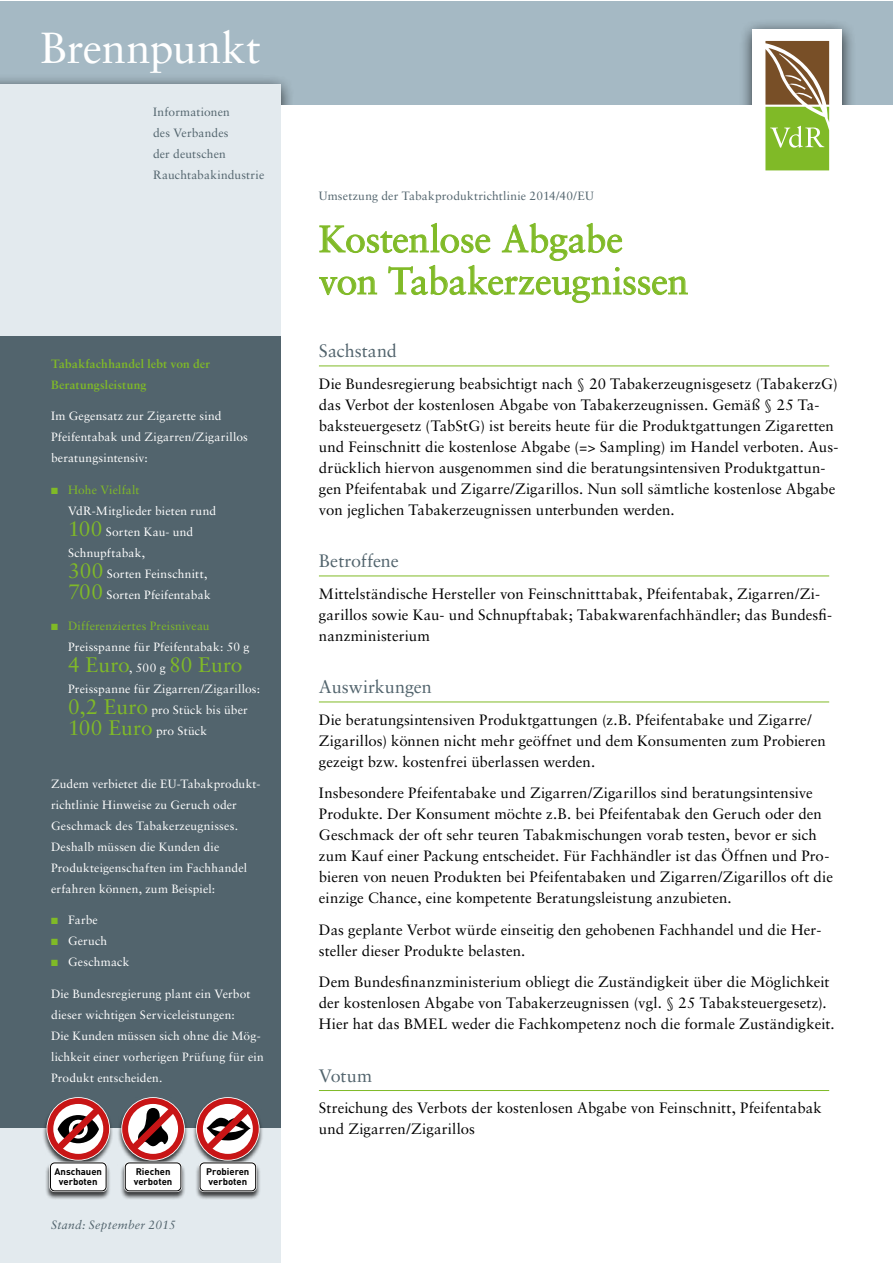
<style>
.page{position:relative;width:893px;height:1263px;background:#fff}
.page>*{position:absolute;margin:0;border:0;box-sizing:border-box;transform-origin:0 0}
.t1{font:43.5px "Sabon";color:#fff}
.t2{font:37.5px/42px "Sabon";letter-spacing:-.005em;color:#80ba27}
.t3{font:21px "Sabon";color:#80ba27}
.t4{font:18px "Sabon";color:#52646d}
.t5{font:15px/21px "Sabon";letter-spacing:.005em;color:#000}
.t6{font:12px/21px "Sabon";letter-spacing:.01em;color:#fff}
.t7{font:12px/21px "Sabon";letter-spacing:.01em;color:#52646d}
.t8{font:700 12px/21px "Sabon";letter-spacing:.015em;color:#80ba27}
.t9{font:italic 12px "Sabon";letter-spacing:.025em;color:#52646d}
.t10{font:700 9.6px/9.9px "DIN";color:#000}
.s1{color:#80ba27}
.s2{font-size:21px;color:#80ba27}
.s3{font-size:12px;color:#fff}
</style>
<div class="page">
<div style="left:0;top:1px;width:892px;height:104px;background:#a5b9c4"></div>
<div style="left:739px;top:20px;width:117px;height:114px;background:#000;opacity:.8"></div>
<div style="left:753px;top:29px;width:89px;height:87px;background:#fff"></div>
<div style="left:727px;top:105px;width:140px;height:31px;background:#fff"></div>
<div style="left:0;top:74px;width:294px;height:70px;background:#000;opacity:.8"></div>
<div style="left:0;top:84px;width:281px;height:42px;background:#e3eaee"></div>
<div style="left:230px;top:105px;width:153px;height:63px;background:#fff"></div>
<div style="left:0;top:105px;width:281px;height:1158px;background:#e3eaee"></div>
<svg style="left:765px;top:41px;width:64px;height:129px;background:#929b4c"></svg>
<hr style="left:319px;top:366px;width:510px;height:1px;background:#80ba27">
<hr style="left:319px;top:576px;width:510px;height:1px;background:#80ba27">
<hr style="left:319px;top:702px;width:510px;height:1px;background:#80ba27">
<hr style="left:319px;top:1090px;width:510px;height:1px;background:#80ba27">
<svg style="left:319px;top:223px;width:369px;height:80px"></svg>
<div style="left:0;top:336px;width:281px;height:791px;background:#52646d"></div>
<div style="left:43px;top:1097px;width:221px;height:103px;background:#000;opacity:.75"></div>
<svg style="left:122px;top:1098px;width:62px;height:62px;background:#b17374"></svg>
<svg style="left:197px;top:1098px;width:62px;height:62px;background:#b7797b"></svg>
<svg style="left:47px;top:1098px;width:62px;height:62px;background:#af7273"></svg>
<div style="left:125px;top:1163px;width:56px;height:28px;background:#fff;border-radius:4px"></div>
<div style="left:124px;top:1162px;width:58px;height:30px;border:2px solid #fff;border-radius:4px"></div>
<div style="left:125px;top:1162px;width:56px;height:29px;border:1px solid #000;border-radius:4px"></div>
<div style="left:200px;top:1163px;width:56px;height:28px;background:#fff;border-radius:4px"></div>
<div style="left:199px;top:1162px;width:58px;height:30px;border:2px solid #fff;border-radius:4px"></div>
<div style="left:200px;top:1162px;width:56px;height:29px;border:1px solid #000;border-radius:4px"></div>
<div style="left:50px;top:1163px;width:56px;height:28px;background:#fff;border-radius:4px"></div>
<div style="left:49px;top:1162px;width:58px;height:30px;border:2px solid #fff;border-radius:4px"></div>
<div style="left:50px;top:1162px;width:56px;height:29px;border:1px solid #000;border-radius:4px"></div>
<h1 class="t1" style="left:40px;top:22px;width:222px">Brennpunkt</h1>
<p class="t7" style="left:153px;top:101px;width:113px">Informationen<br>des Verbandes<br>der deutschen<br>Rauchtabakindustrie</p>
<p class="t8" style="left:51px;top:353px;width:161px">Tabakfachhandel lebt von der<br>Beratungsleistung</p>
<p class="t6" style="left:51px;top:405px;width:198px">Im Gegensatz zur Zigarette sind<br>Pfeifentabak und Zigarren/Zigarillos beratungsintensiv:</p>
<p class="t6" style="left:68px;top:479px;width:150px;text-indent:-17px"><span class="s1">■ Hohe Vielfalt<br></span>VdR-Mitglieder bieten rund<br><span class="s2">100</span> Sorten Kau- und<br>Schnupftabak,<br><span class="s2">300</span> Sorten Feinschnitt,<br><span class="s2">700</span> Sorten Pfeifentabak</p>
<p class="t6" style="left:68px;top:615px;width:183px;text-indent:-17px"><span class="s1">■ Differenziertes Preisniveau<br></span>Preisspanne für Pfeifentabak: 50 g</p>
<h3 class="t3" style="left:68px;top:652px;width:176px">4 Euro<span class="s3">, 500 g</span> 80 Euro</h3>
<p class="t6" style="left:68px;top:678px;width:193px">Preisspanne für Zigarren/Zigarillos:<br><span class="s2">0,2 Euro</span> pro Stück bis über<br><span class="s2">100 Euro</span> pro Stück</p>
<p class="t6" style="left:51px;top:773px;width:211px">Zudem verbietet die EU-Tabakprodukt&shy;richtlinie Hinweise zu Geruch oder Geschmack des Tabakerzeugnisses.<br>Deshalb müssen die Kunden die Produkteigenschaften im Fachhandel erfahren können, zum Beispiel:</p>
<p class="t6" style="left:51px;top:909px;width:48px"><span class="s1">■</span> Farbe</p>
<p class="t6" style="left:51px;top:930px;width:58px"><span class="s1">■</span> Geruch</p>
<p class="t6" style="left:51px;top:951px;width:80px"><span class="s1">■</span> Geschmack</p>
<p class="t6" style="left:51px;top:983px;width:214px">Die Bundesregierung plant ein Verbot dieser wichtigen Serviceleistungen:<br>Die Kunden müssen sich ohne die Mög&shy;lichkeit einer vorherigen Prüfung für ein Produkt entscheiden.</p>
<p class="t10" style="left:55px;top:1166px;width:49px;text-align:center">Anschauen verboten</p>
<p class="t10" style="left:134px;top:1166px;width:40px">Riechen verboten</p>
<p class="t10" style="left:206px;top:1166px;width:45px">Probieren verboten</p>
<p class="t9" style="left:51px;top:1217px;width:126px">Stand: September 2015</p>
<p class="t7" style="left:319px;top:185px;width:276px">Umsetzung der Tabakproduktrichtlinie 2014/40/EU</p>
<h2 class="t2" style="left:319px;top:218px;width:371px">Kostenlose Abgabe von Tabakerzeugnissen</h2>
<p class="t4" style="left:319px;top:340px;width:79px">Sachstand</p>
<p class="t5" style="left:319px;top:373px;width:521px">Die Bundesregierung beabsichtigt nach § 20 Tabakerzeugnisgesetz (TabakerzG) das Verbot der kostenlosen Abgabe von Tabakerzeugnissen. Gemäß § 25 Ta&shy;baksteuergesetz (TabStG) ist bereits heute für die Produktgattungen Zigaretten und Feinschnitt die kostenlose Abgabe (=&gt; Sampling) im Handel verboten. Aus&shy;drücklich hiervon ausgenommen sind die beratungsintensiven Produktgattun&shy;gen Pfeifentabak und Zigarre/Zigarillos. Nun soll sämtliche kostenlose Abgabe von jeglichen Tabakerzeugnissen unterbunden werden.</p>
<p class="t4" style="left:319px;top:550px;width:81px">Betroffene</p>
<p class="t5" style="left:319px;top:583px;width:515px">Mittelständische Hersteller von Feinschnitttabak, Pfeifentabak, Zigarren/Zi&shy;garillos sowie Kau- und Schnupftabak; Tabakwarenfachhändler; das Bundesfi&shy;nanzministerium</p>
<p class="t4" style="left:319px;top:676px;width:114px">Auswirkungen</p>
<p class="t5" style="left:319px;top:709px;width:508px">Die beratungsintensiven Produktgattungen (z.B. Pfeifentabake und Zigarre/<br>Zigarillos) können nicht mehr geöffnet und dem Konsumenten zum Probieren gezeigt bzw. kostenfrei überlassen werden.</p>
<p class="t5" style="left:319px;top:782px;width:516px">Insbesondere Pfeifentabake und Zigarren/Zigarillos sind beratungsintensive Produkte. Der Konsument möchte z.B. bei Pfeifentabak den Geruch oder den Geschmack der oft sehr teuren Tabakmischungen vorab testen, bevor er sich zum Kauf einer Packung entscheidet. Für Fachhändler ist das Öffnen und Pro&shy;bieren von neuen Produkten bei Pfeifentabaken und Zigarren/Zigarillos oft die einzige Chance, eine kompetente Beratungsleistung anzubieten.</p>
<p class="t5" style="left:319px;top:919px;width:504px">Das geplante Verbot würde einseitig den gehobenen Fachhandel und die Her&shy;steller dieser Produkte belasten.</p>
<p class="t5" style="left:319px;top:971px;width:517px">Dem Bundesfinanzministerium obliegt die Zuständigkeit über die Möglichkeit der kostenlosen Abgabe von Tabakerzeugnissen (vgl. § 25 Tabaksteuergesetz).<br>Hier hat das BMEL weder die Fachkompetenz noch die formale Zuständigkeit.</p>
<p class="t4" style="left:319px;top:1065px;width:55px">Votum</p>
<p class="t5" style="left:319px;top:1097px;width:504px">Streichung des Verbots der kostenlosen Abgabe von Feinschnitt, Pfeifentabak und Zigarren/Zigarillos</p>
</div>
